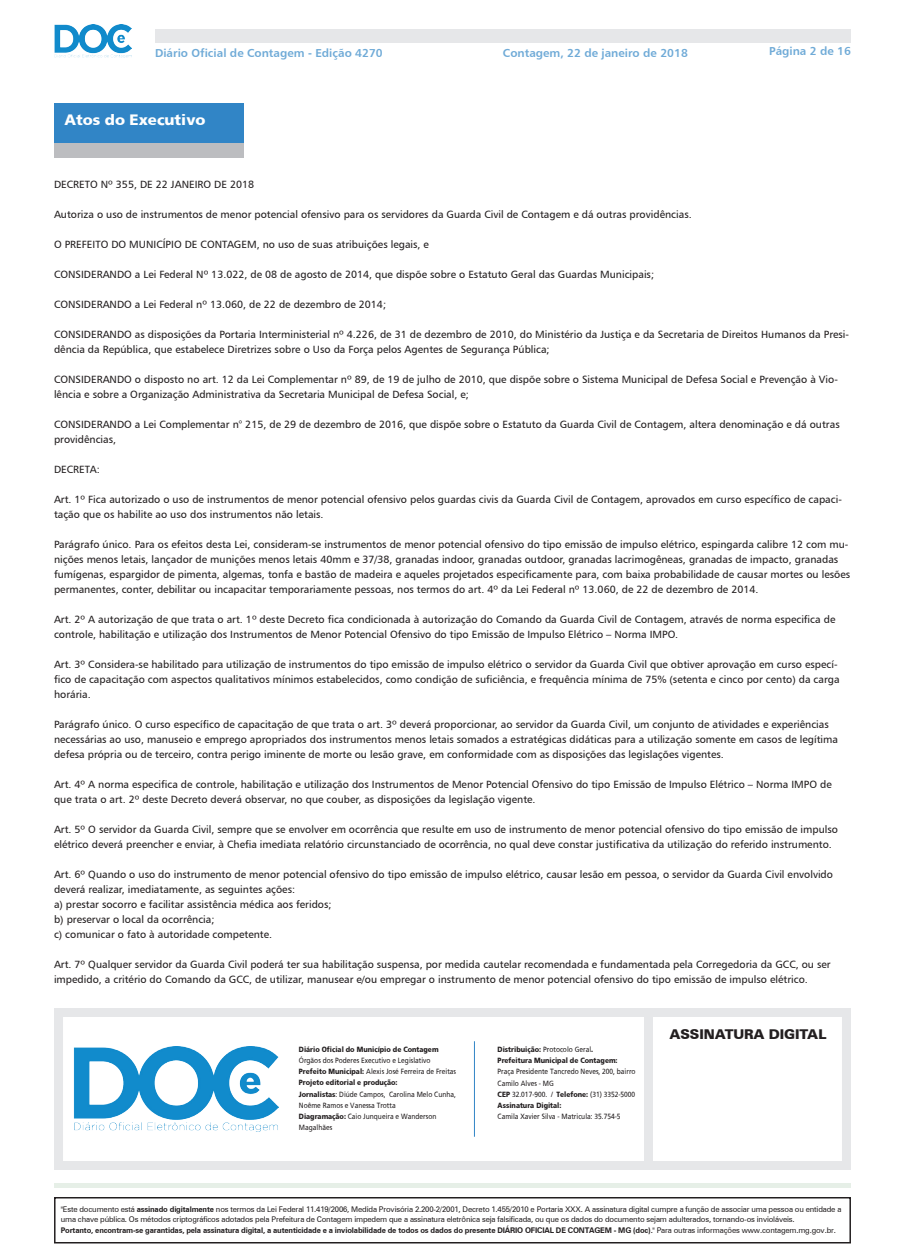
<style>
.page{position:relative;width:905px;height:1260px;background:#fff}
.page>*{position:absolute;margin:0;border:0;box-sizing:border-box;transform-origin:0 0}
.t1{font:900 15px "Frutiger";color:#fff}
.Corpo_texto_capa{font:900 13.5px "Zurich BT";letter-spacing:-.01em;color:#231f20}
.t2{font:11.55px "Humanist 777 BT Bold B";color:#6faad7}
.corpo_texto_miolo{font:10.5px/15px "Humanist 777 BT Roman B";color:#231f20}
.t3{font:7.8px/10.5px "Zurich BT";letter-spacing:-.02em;color:#231f20}
.t4{font:7.5px/11.2px "Frutiger";color:#231f20;scale:.88 1}
.t5{font:900 7.5px "Frutiger";color:#231f20;scale:.88 1}
.s1{font-weight:900}
.s2{font-weight:400}
.s3{font-weight:700}
</style>
<div class="page">
<hr style="left:55px;top:1184px;width:795px;height:4px;background:#e6efe7">
<div style="left:54px;top:1197px;width:796px;height:47px;border:2px solid #231f20"></div>
<div style="left:155px;top:29px;width:695px;height:14px;background:#e6e7e9"></div>
<img style="left:54px;top:25px;width:78px;height:32px">
<div style="left:54px;top:103px;width:189px;height:41px;background:#3185c6"></div>
<div style="left:54px;top:144px;width:189px;height:14px;background:#bcbdc0"></div>
<div style="left:54px;top:1008px;width:796px;height:162px;border:9px solid #e6e7e9"></div>
<img style="left:73px;top:1046px;width:205px;height:86px">
<hr style="left:474px;top:1041px;width:1px;height:96px;background:#3185c6">
<div style="left:644px;top:1008px;width:8px;height:162px;background:#e6e7e9"></div>
<p class="t2" style="left:155px;top:45px;width:229px">Diário Oficial de Contagem - Edição 4270</p>
<p class="t2" style="left:503px;top:45px;width:186px">Contagem, 22 de janeiro de 2018</p>
<p class="t2" style="left:769px;top:44px;width:83px">Página 2 de 16</p>
<p class="t1" style="left:64px;top:111px;width:142px">Atos do Executivo</p>
<p class="corpo_texto_miolo" style="left:54px;top:177px;width:202px">DECRETO Nº 355, DE 22 JANEIRO DE 2018</p>
<p class="corpo_texto_miolo" style="left:54px;top:207px;width:639px">Autoriza o uso de instrumentos de menor potencial ofensivo para os servidores da Guarda Civil de Contagem e dá outras providências.</p>
<p class="corpo_texto_miolo" style="left:54px;top:237px;width:376px">O PREFEITO DO MUNICÍPIO DE CONTAGEM, no uso de suas atribuições legais, e</p>
<p class="corpo_texto_miolo" style="left:54px;top:267px;width:601px">CONSIDERANDO a Lei Federal Nº 13.022, de 08 de agosto de 2014, que dispõe sobre o Estatuto Geral das Guardas Municipais;</p>
<p class="corpo_texto_miolo" style="left:54px;top:297px;width:333px">CONSIDERANDO a Lei Federal nº 13.060, de 22 de dezembro de 2014;</p>
<p class="corpo_texto_miolo" style="left:54px;top:327px;width:796px">CONSIDERANDO as disposições da Portaria Interministerial nº 4.226, de 31 de dezembro de 2010, do Ministério da Justiça e da Secretaria de Direitos Humanos da Presi&shy;dência da República, que estabelece Diretrizes sobre o Uso da Força pelos Agentes de Segurança Pública;</p>
<p class="corpo_texto_miolo" style="left:54px;top:372px;width:785px">CONSIDERANDO o disposto no art. 12 da Lei Complementar nº 89, de 19 de julho de 2010, que dispõe sobre o Sistema Municipal de Defesa Social e Prevenção à Vio&shy;lência e sobre a Organização Administrativa da Secretaria Municipal de Defesa Social, e;</p>
<p class="corpo_texto_miolo" style="left:54px;top:417px;width:787px">CONSIDERANDO a Lei Complementar n° 215, de 29 de dezembro de 2016, que dispõe sobre o Estatuto da Guarda Civil de Contagem, altera denominação e dá outras providências,</p>
<p class="corpo_texto_miolo" style="left:54px;top:462px;width:47px">DECRETA:</p>
<p class="corpo_texto_miolo" style="left:54px;top:492px;width:789px">Art. 1º Fica autorizado o uso de instrumentos de menor potencial ofensivo pelos guardas civis da Guarda Civil de Contagem, aprovados em curso específico de capaci&shy;tação que os habilite ao uso dos instrumentos não letais.</p>
<p class="corpo_texto_miolo" style="left:54px;top:537px;width:797px">Parágrafo único. Para os efeitos desta Lei, consideram-se instrumentos de menor potencial ofensivo do tipo emissão de impulso elétrico, espingarda calibre 12 com mu&shy;nições menos letais, lançador de munições menos letais 40mm e 37/38, granadas indoor, granadas outdoor, granadas lacrimogêneas, granadas de impacto, granadas fumígenas, espargidor de pimenta, algemas, tonfa e bastão de madeira e aqueles projetados especificamente para, com baixa probabilidade de causar mortes ou lesões permanentes, conter, debilitar ou incapacitar temporariamente pessoas, nos termos do art. 4º da Lei Federal nº 13.060, de 22 de dezembro de 2014.</p>
<p class="corpo_texto_miolo" style="left:54px;top:612px;width:782px">Art. 2º A autorização de que trata o art. 1º deste Decreto fica condicionada à autorização do Comando da Guarda Civil de Contagem, através de norma especifica de controle, habilitação e utilização dos Instrumentos de Menor Potencial Ofensivo do tipo Emissão de Impulso Elétrico – Norma IMPO.</p>
<p class="corpo_texto_miolo" style="left:54px;top:657px;width:787px">Art. 3º Considera-se habilitado para utilização de instrumentos do tipo emissão de impulso elétrico o servidor da Guarda Civil que obtiver aprovação em curso especí&shy;fico de capacitação com aspectos qualitativos mínimos estabelecidos, como condição de suficiência, e frequência mínima de 75% (setenta e cinco por cento) da carga horária.</p>
<p class="corpo_texto_miolo" style="left:54px;top:717px;width:785px">Parágrafo único. O curso específico de capacitação de que trata o art. 3º deverá proporcionar, ao servidor da Guarda Civil, um conjunto de atividades e experiências necessárias ao uso, manuseio e emprego apropriados dos instrumentos menos letais somados a estratégicas didáticas para a utilização somente em casos de legítima defesa própria ou de terceiro, contra perigo iminente de morte ou lesão grave, em conformidade com as disposições das legislações vigentes.</p>
<p class="corpo_texto_miolo" style="left:54px;top:777px;width:779px">Art. 4º A norma especifica de controle, habilitação e utilização dos Instrumentos de Menor Potencial Ofensivo do tipo Emissão de Impulso Elétrico – Norma IMPO de que trata o art. 2º deste Decreto deverá observar, no que couber, as disposições da legislação vigente.</p>
<p class="corpo_texto_miolo" style="left:54px;top:822px;width:785px">Art. 5º O servidor da Guarda Civil, sempre que se envolver em ocorrência que resulte em uso de instrumento de menor potencial ofensivo do tipo emissão de impulso elétrico deverá preencher e enviar, à Chefia imediata relatório circunstanciado de ocorrência, no qual deve constar justificativa da utilização do referido instrumento.</p>
<p class="corpo_texto_miolo" style="left:54px;top:867px;width:780px">Art. 6º Quando o uso do instrumento de menor potencial ofensivo do tipo emissão de impulso elétrico, causar lesão em pessoa, o servidor da Guarda Civil envolvido deverá realizar, imediatamente, as seguintes ações:</p>
<p class="corpo_texto_miolo" style="left:54px;top:897px;width:279px">a) prestar socorro e facilitar assistência médica aos feridos;</p>
<p class="corpo_texto_miolo" style="left:54px;top:912px;width:162px">b) preservar o local da ocorrência;</p>
<p class="corpo_texto_miolo" style="left:54px;top:927px;width:220px">c) comunicar o fato à autoridade competente.</p>
<p class="corpo_texto_miolo" style="left:54px;top:957px;width:778px">Art. 7º Qualquer servidor da Guarda Civil poderá ter sua habilitação suspensa, por medida cautelar recomendada e fundamentada pela Corregedoria da GCC, ou ser impedido, a critério do Comando da GCC, de utilizar, manusear e/ou empregar o instrumento de menor potencial ofensivo do tipo emissão de impulso elétrico.</p>
<p class="t5" style="left:299px;top:1044px;width:160px">Diário Oficial do Município de Contagem</p>
<p class="t4" style="left:299px;top:1055px;width:151px">Órgãos dos Poderes Executivo e Legislativo</p>
<p class="t4" style="left:299px;top:1066px;width:180px"><span class="s1">Prefeito Municipal:</span> Alexis José Ferreira de Freitas</p>
<p class="t5" style="left:299px;top:1078px;width:114px">Projeto editorial e produção:</p>
<p class="t4" style="left:299px;top:1088px;width:180px"><span class="s1">Jornalistas</span>: Diúde Campos, Carolina Melo Cunha,<br>Noême Ramos e Vanessa Trotta</p>
<p class="t4" style="left:299px;top:1111px;width:158px"><span class="s1">Diagramação:</span> Caio Junqueira e Wanderson<br>Magalhães</p>
<p class="t5" style="left:497px;top:1045px;width:110px">Distribuição: <span class="s2">Protocolo Geral</span>.</p>
<p class="t5" style="left:497px;top:1056px;width:138px">Prefeitura Municipal de Contagem:</p>
<p class="t4" style="left:497px;top:1066px;width:158px">Praça Presidente Tancredo Neves, 200, bairro<br>Camilo Alves - MG</p>
<p class="t4" style="left:497px;top:1089px;width:158px"><span class="s1">CEP</span> 32.017-900. / <span class="s1">Telefone:</span> (31) 3352-5000</p>
<p class="t5" style="left:497px;top:1101px;width:74px">Assinatura Digital:</p>
<p class="t4" style="left:497px;top:1111px;width:141px">Camila Xavier Silva - Matricula: 35.754-5</p>
<p class="Corpo_texto_capa" style="left:669px;top:1026px;width:158px">ASSINATURA DIGITAL</p>
<p class="t3" style="left:61px;top:1204px;width:782px">"Este documento está <span class="s3">assinado digitalmente</span> nos termos da Lei Federal 11.419/2006, Medida Provisória 2.200-2/2001, Decreto 1.455/2010 e Portaria XXX. A assinatura digital cumpre a função de associar uma pessoa ou entidade a uma chave pública. Os métodos criptográficos adotados pela Prefeitura de Contagem impedem que a assinatura eletrônica seja falsificada, ou que os dados do documento sejam adulterados, tornando-os invioláveis.<br><span class="s3">Portanto, encontram-se garantidas, pela assinatura digital, a autenticidade e a inviolabilidade de todos os dados do presente DIÁRIO OFICIAL DE CONTAGEM - MG (doc).</span>" Para outras informações www.contagem.mg.gov.br.</p>
</div>
